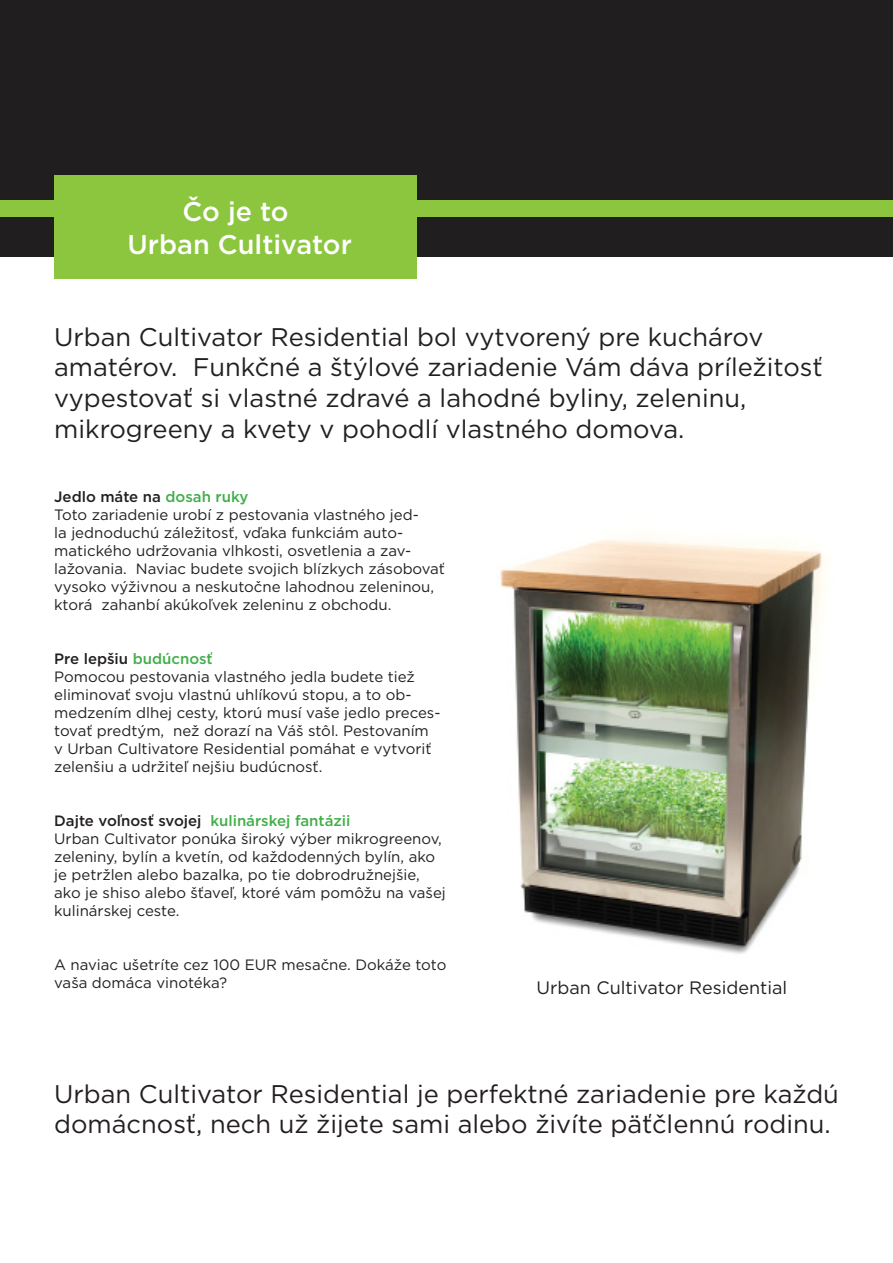
<style>
.page{position:relative;width:893px;height:1263px;background:#fff}
.page>*{position:absolute;margin:0;border:0;box-sizing:border-box;transform-origin:0 0}
.t1{font:500 27px "Gotham";color:#fff}
.t2{font:25.5px/30.6px "Gotham";color:#231f20}
.t3{font:18px "Gotham";color:#231f20}
.t4{font:15px/18px "Gotham";color:#231f20}
.t5{font:500 15px "Gotham";color:#231f20}
.t6{font:500 15px "Gotham";color:#40ae49}
.s1{color:#40ae49}
.s2{color:#231f20}
</style>
<div class="page">
<div style="left:0;top:0;width:893px;height:257px;background:#211e1f"></div>
<div style="left:0;top:200px;width:893px;height:16px;background:#8bc63e"></div>
<div style="left:54px;top:175px;width:363px;height:104px;background:#8bc63e"></div>
<img style="left:500px;top:539px;width:323px;height:415px">
<p class="t1" style="left:183px;top:194px;width:108px">Čo je to</p>
<p class="t1" style="left:128px;top:226px;width:226px">Urban Cultivator</p>
<p class="t2" style="left:54px;top:321px;width:711px">Urban Cultivator Residential bol vytvorený pre kuchárov</p>
<p class="t2" style="left:54px;top:351px;width:770px">amatérov. Funkčné a štýlové zariadenie Vám dáva príležitosť vypestovať si vlastné zdravé a lahodné byliny, zeleninu,</p>
<p class="t2" style="left:54px;top:413px;width:632px">mikrogreeny a kvety v pohodlí vlastného domova.</p>
<p class="t5" style="left:54px;top:487px;width:196px">Jedlo máte na <span class="s1">dosah ruky</span></p>
<p class="t4" style="left:54px;top:505px;width:392px">Toto zariadenie urobí z pestovania vlastného jed-<br>la jednoduchú záležitosť, vďaka funkciám auto&shy;matického udržovania vlhkosti, osvetlenia a zav&shy;lažovania. Naviac budete svojich blízkych zásobovať vysoko výživnou a neskutočne lahodnou zeleninou, ktorá zahanbí akúkoľvek zeleninu z obchodu.</p>
<p class="t5" style="left:54px;top:649px;width:160px">Pre lepšiu <span class="s1">budúcnosť</span></p>
<p class="t4" style="left:54px;top:667px;width:388px">Pomocou pestovania vlastného jedla budete tiež eliminovať svoju vlastnú uhlíkovú stopu, a to ob&shy;medzením dlhej cesty, ktorú musí vaše jedlo preces&shy;tovať predtým, než dorazí na Váš stôl. Pestovaním v Urban Cultivatore Residential pomáhat e vytvoriť zelenšiu a udržiteľ nejšiu budúcnosť.</p>
<p class="t6" style="left:54px;top:811px;width:298px"><span class="s2">Dajte voľnosť svojej</span> kulinárskej fantázii</p>
<p class="t4" style="left:54px;top:829px;width:393px">Urban Cultivator ponúka široký výber mikrogreenov, zeleniny, bylín a kvetín, od každodenných bylín, ako je petržlen alebo bazalka, po tie dobrodružnejšie, ako je shiso alebo šťaveľ, ktoré vám pomôžu na vašej kulinárskej ceste.</p>
<p class="t4" style="left:54px;top:955px;width:394px">A naviac ušetríte cez 100 EUR mesačne. Dokáže toto vaša domáca vinotéka?</p>
<p class="t3" style="left:537px;top:976px;width:252px">Urban Cultivator Residential</p>
<p class="t2" style="left:54px;top:1078px;width:786px">Urban Cultivator Residential je perfektné zariadenie pre každú domácnosť, nech už žijete sami alebo živíte päťčlennú rodinu.</p>
</div>
